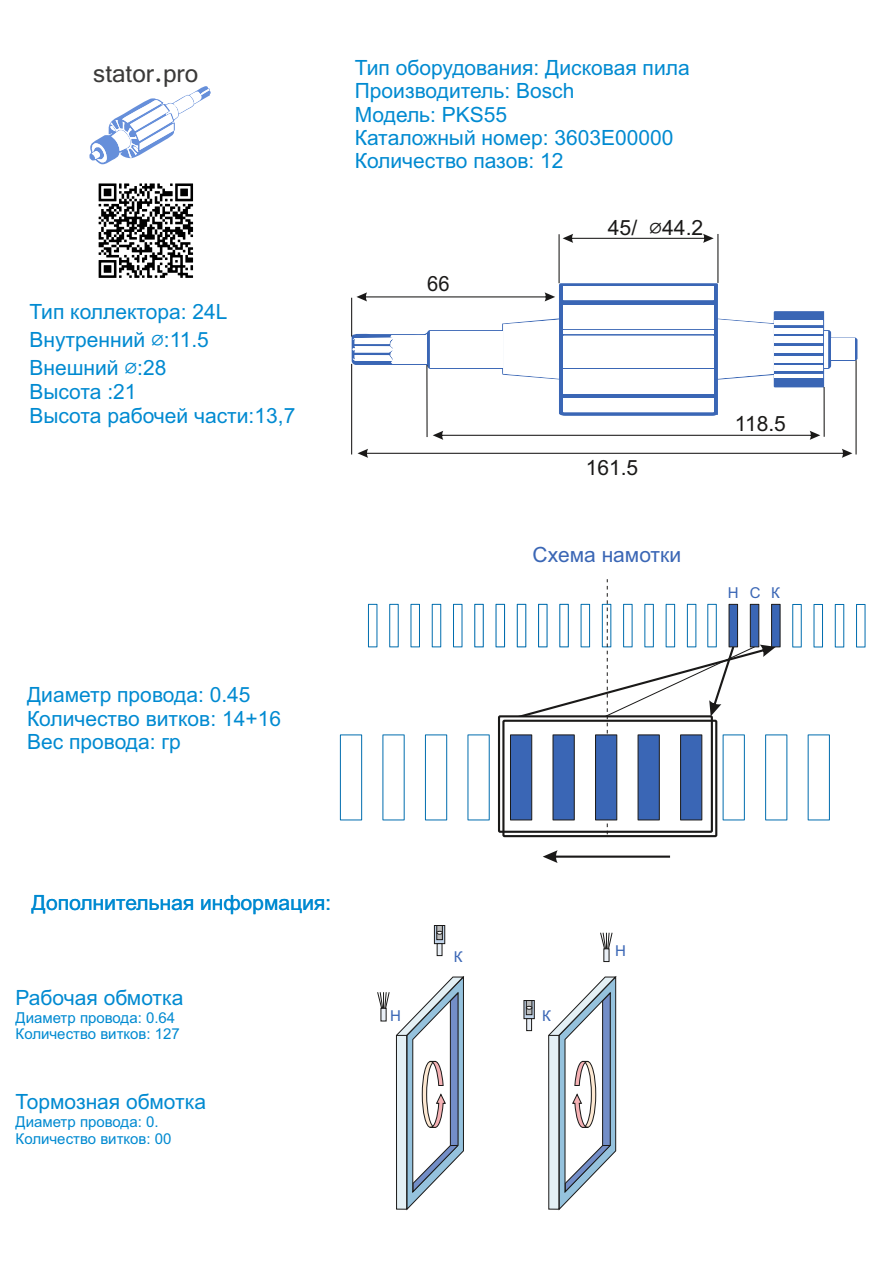
<style>
.page{position:relative;width:893px;height:1263px;background:#fff}
.page>*{position:absolute;margin:0;border:0;box-sizing:border-box;transform-origin:0 0}
.t1{font:27px "Vrinda";color:#3b3a39}
.t2{font:21px/23.4px "Arial";color:#008ad1}
.t3{font:21px "Arial";color:#1a1918}
.t4{font:21px "Arial";color:#3a66b5}
.t5{font:21px "Arial";color:#1a1918;scale:.96 1}
.t6{font:15px/16.8px "Arial";color:#008ad1}
.t7{font:15px "Arial";color:#3a66b5}
.s1{font-family:"Cambria";font-size:24px}
</style>
<div class="page">
<div style="left:502px;top:720px;width:215px;height:117px;border:2px solid #1a1918"></div>
<div style="left:340px;top:734px;width:22px;height:86px;background:#fff;border:1px solid #006dae"></div>
<div style="left:382px;top:734px;width:23px;height:86px;background:#fff;border:1px solid #006dae"></div>
<div style="left:425px;top:734px;width:22px;height:86px;background:#fff;border:1px solid #006dae"></div>
<div style="left:467px;top:734px;width:23px;height:86px;background:#fff;border:1px solid #006dae"></div>
<div style="left:765px;top:734px;width:22px;height:86px;border:1px solid #006dae"></div>
<div style="left:808px;top:734px;width:22px;height:86px;background:#fff;border:1px solid #006dae"></div>
<div style="left:792px;top:604px;width:10px;height:43px;background:#fff;border:1px solid #006dae"></div>
<div style="left:814px;top:604px;width:9px;height:43px;background:#fff;border:1px solid #006dae"></div>
<div style="left:835px;top:604px;width:9px;height:43px;background:#fff;border:1px solid #006dae"></div>
<div style="left:856px;top:604px;width:9px;height:43px;background:#fff;border:1px solid #006dae"></div>
<div style="left:368px;top:604px;width:9px;height:43px;background:#fff;border:1px solid #006dae"></div>
<div style="left:389px;top:604px;width:10px;height:43px;background:#fff;border:1px solid #006dae"></div>
<div style="left:411px;top:604px;width:9px;height:43px;background:#fff;border:1px solid #006dae"></div>
<div style="left:495px;top:604px;width:10px;height:43px;border:1px solid #006dae"></div>
<div style="left:474px;top:604px;width:10px;height:43px;border:1px solid #006dae"></div>
<div style="left:453px;top:604px;width:9px;height:43px;background:#fff;border:1px solid #006dae"></div>
<div style="left:432px;top:604px;width:9px;height:43px;background:#fff;border:1px solid #006dae"></div>
<div style="left:771px;top:604px;width:9px;height:43px;background:#3a66b5;border:1px solid #1a1918"></div>
<svg style="left:543px;top:850px;width:127px;height:13px"></svg>
<svg style="left:504px;top:579px;width:272px;height:255px"></svg>
<svg style="left:89px;top:86px;width:122px;height:78px"></svg>
<div style="left:510px;top:734px;width:22px;height:86px;background:#3a66b5;border:1px solid #1a1918"></div>
<div style="left:553px;top:734px;width:22px;height:86px;background:#3a66b5;border:1px solid #1a1918"></div>
<div style="left:595px;top:734px;width:22px;height:86px;background:#3a66b5;border:1px solid #1a1918"></div>
<div style="left:638px;top:734px;width:22px;height:86px;background:#3a66b5;border:1px solid #1a1918"></div>
<div style="left:680px;top:734px;width:22px;height:86px;background:#3a66b5;border:1px solid #1a1918"></div>
<svg style="left:352px;top:283px;width:505px;height:133px"></svg>
<div style="left:563px;top:336px;width:150px;height:27px;background:#fff"></div>
<div style="left:563px;top:369px;width:150px;height:25px;background:#fff"></div>
<div style="left:563px;top:305px;width:150px;height:24px;background:#fff"></div>
<svg style="left:718px;top:319px;width:56px;height:60px"></svg>
<svg style="left:503px;top:320px;width:56px;height:59px"></svg>
<div style="left:430px;top:331px;width:72px;height:37px;background:#fff"></div>
<div style="left:563px;top:398px;width:150px;height:14px;background:#fff"></div>
<div style="left:563px;top:287px;width:150px;height:13px;background:#fff"></div>
<svg style="left:353px;top:334px;width:74px;height:30px"></svg>
<hr style="left:563px;top:331px;width:150px;height:3px;background:#fff">
<hr style="left:563px;top:364px;width:150px;height:4px;background:#fff">
<div style="left:831px;top:339px;width:23px;height:21px;background:#fff"></div>
<div style="left:775px;top:356px;width:48px;height:6px;background:#fff"></div>
<div style="left:775px;top:346px;width:48px;height:6px;background:#fff"></div>
<div style="left:775px;top:337px;width:48px;height:6px;background:#fff"></div>
<div style="left:775px;top:365px;width:48px;height:6px;background:#fff"></div>
<div style="left:775px;top:328px;width:48px;height:6px;background:#fff"></div>
<hr style="left:775px;top:321px;width:48px;height:4px;background:#fff">
<hr style="left:775px;top:374px;width:48px;height:4px;background:#fff">
<svg style="left:824px;top:331px;width:4px;height:37px"></svg>
<hr style="left:559px;top:234px;width:1px;height:49px;background:#1a1918">
<hr style="left:717px;top:234px;width:1px;height:49px;background:#1a1918">
<svg style="left:563px;top:234px;width:151px;height:9px"></svg>
<hr style="left:351px;top:364px;width:1px;height:90px;background:#1a1918">
<hr style="left:855px;top:360px;width:2px;height:94px;background:#1a1918">
<svg style="left:357px;top:449px;width:495px;height:9px"></svg>
<hr style="left:351px;top:298px;width:1px;height:39px;background:#1a1918">
<svg style="left:356px;top:292px;width:199px;height:9px"></svg>
<hr style="left:823px;top:387px;width:2px;height:50px;background:#1a1918">
<hr style="left:426px;top:365px;width:2px;height:72px;background:#1a1918">
<svg style="left:433px;top:431px;width:387px;height:9px"></svg>
<div style="left:687px;top:604px;width:9px;height:43px;background:#fff;border:1px solid #006dae"></div>
<svg style="left:99px;top:183px;width:94px;height:95px"></svg>
<svg style="left:523px;top:1000px;width:12px;height:19px"></svg>
<svg style="left:526px;top:1000px;width:6px;height:15px"></svg>
<svg style="left:526px;top:1006px;width:6px;height:4px"></svg>
<svg style="left:526px;top:1018px;width:6px;height:13px"></svg>
<svg style="left:380px;top:1008px;width:7px;height:13px"></svg>
<svg style="left:377px;top:992px;width:13px;height:17px"></svg>
<svg style="left:548px;top:976px;width:69px;height:235px"></svg>
<svg style="left:396px;top:976px;width:68px;height:235px"></svg>
<svg style="left:434px;top:925px;width:11px;height:19px"></svg>
<div style="left:436px;top:925px;width:7px;height:15px;background:#bbbcbc;border:1px solid #1a1918"></div>
<svg style="left:436px;top:931px;width:7px;height:4px"></svg>
<svg style="left:437px;top:943px;width:5px;height:13px"></svg>
<svg style="left:603px;top:950px;width:6px;height:12px"></svg>
<svg style="left:600px;top:932px;width:13px;height:18px"></svg>
<p class="t1" style="left:93px;top:55px;width:106px">stator.pro</p>
<p class="t2" style="left:355px;top:56px;width:336px">Тип оборудования: Дисковая пила<br>Производитель: Bosch<br>Модель: PKS55<br>Каталожный номер: 3603E00000<br>Количество пазов: 12</p>
<p class="t2" style="left:29px;top:298px;width:200px;line-height:27.8px">Тип коллектора: 24L<br>Внутренний <span class="s1">⌀</span>:11.5<br>Внешний <span class="s1">⌀</span>:28</p>
<p class="t2" style="left:29px;top:380px;width:267px">Высота :21<br>Высота рабочей части:13,7</p>
<p class="t5" style="left:427px;top:270px;width:25px">66</p>
<p class="t3" style="left:608px;top:213px;width:97px">45/ <span class="s1">⌀</span>44.2</p>
<p class="t3" style="left:586px;top:454px;width:54px">161.5</p>
<p class="t3" style="left:735px;top:410px;width:52px">118.5</p>
<p class="t4" style="left:533px;top:541px;width:150px">Схема намотки</p>
<p class="t7" style="left:728px;top:583px;width:54px">НСК</p>
<p class="t2" style="left:27px;top:683px;width:256px">Диаметр провода: 0.45<br>Количество витков: 14+16<br>Вес провода: гр</p>
<p class="t2" style="left:32px;top:891px;width:301px">Дополнительная информация:</p>
<p class="t2" style="left:16px;top:986px;width:169px">Рабочая обмотка</p>
<p class="t6" style="left:16px;top:1009px;width:166px">Диаметр провода: 0.64<br>Количество витков: 127</p>
<p class="t2" style="left:16px;top:1090px;width:192px">Тормозная обмотка</p>
<p class="t6" style="left:16px;top:1113px;width:158px">Диаметр провода: 0.<br>Количество витков: 00</p>
<p class="t7" style="left:390px;top:1006px;width:12px">Н</p>
<p class="t7" style="left:454px;top:947px;width:10px">К</p>
<p class="t7" style="left:542px;top:1005px;width:10px">К</p>
<p class="t7" style="left:615px;top:941px;width:12px">Н</p>
</div>
